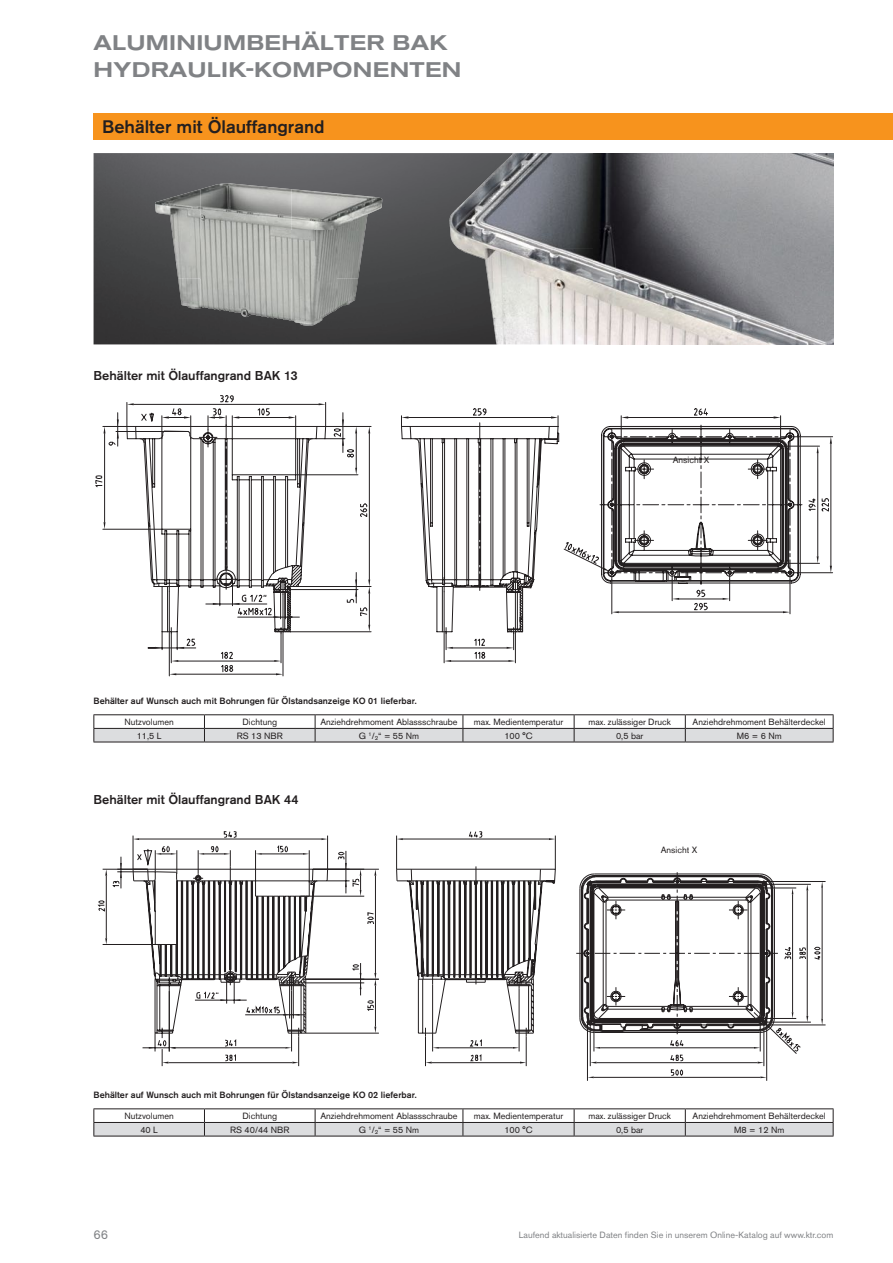
<style>
.page{position:relative;width:893px;height:1263px;background:#fff}
.page>*{position:absolute;margin:0;border:0;box-sizing:border-box;transform-origin:0 0}
.t1{font:500 expanded 21px/27px "Akzidenz Grotesk Pro";letter-spacing:.01em;color:#808285}
.t2{font:500 18px "Akzidenz Grotesk Pro";color:#231f20}
.t3{font:500 12.75px "Akzidenz Grotesk Pro";color:#231f20}
.t4{font:12.75px "Akzidenz Grotesk Pro";color:#808285}
.t5{font:9px "Akzidenz Grotesk Pro";color:#231f20}
.t6{font:500 9px "Akzidenz Grotesk Pro";color:#231f20}
.t7{font:9px "Akzidenz Grotesk Pro";color:#808285}
</style>
<div class="page">
<img style="left:94px;top:153px;width:499px;height:191px">
<img style="left:155px;top:189px;width:45px;height:36px">
<img style="left:200px;top:184px;width:91px;height:47px">
<img style="left:291px;top:189px;width:46px;height:42px">
<img style="left:337px;top:193px;width:45px;height:38px">
<img style="left:172px;top:231px;width:193px;height:47px">
<img style="left:178px;top:278px;width:22px;height:31px">
<img style="left:200px;top:278px;width:46px;height:39px">
<img style="left:246px;top:278px;width:45px;height:43px">
<img style="left:291px;top:278px;width:46px;height:48px">
<img style="left:337px;top:278px;width:21px;height:31px">
<img style="left:833px;top:153px;width:1px;height:191px">
<img style="left:449px;top:153px;width:65px;height:88px">
<img style="left:593px;top:153px;width:144px;height:96px">
<img style="left:737px;top:153px;width:96px;height:191px">
<img style="left:459px;top:249px;width:279px;height:95px">
<hr style="left:283px;top:594px;width:1px;height:82px;background:#231f20">
<hr style="left:169px;top:591px;width:1px;height:85px;background:#231f20">
<svg style="left:95px;top:395px;width:392px;height:280px"></svg>
<svg style="left:127px;top:413px;width:664px;height:238px"></svg>
<svg style="left:140px;top:431px;width:267px;height:199px"></svg>
<svg style="left:564px;top:408px;width:269px;height:206px"></svg>
<svg style="left:141px;top:414px;width:626px;height:163px"></svg>
<svg style="left:407px;top:457px;width:170px;height:218px"></svg>
<svg style="left:98px;top:831px;width:728px;height:250px"></svg>
<hr style="left:93px;top:714px;width:111px;height:1px;background:#231f20">
<hr style="left:204px;top:714px;width:111px;height:1px;background:#231f20">
<hr style="left:315px;top:714px;width:148px;height:1px;background:#231f20">
<hr style="left:463px;top:714px;width:111px;height:1px;background:#231f20">
<hr style="left:574px;top:714px;width:111px;height:1px;background:#231f20">
<hr style="left:685px;top:714px;width:148px;height:1px;background:#231f20">
<svg style="left:93px;top:715px;width:741px;height:27px"></svg>
<hr style="left:93px;top:742px;width:111px;height:1px;background:#231f20">
<hr style="left:204px;top:742px;width:111px;height:1px;background:#231f20">
<hr style="left:315px;top:742px;width:148px;height:1px;background:#231f20">
<hr style="left:463px;top:742px;width:111px;height:1px;background:#231f20">
<hr style="left:574px;top:742px;width:111px;height:1px;background:#231f20">
<hr style="left:685px;top:742px;width:148px;height:1px;background:#231f20">
<hr style="left:93px;top:1108px;width:111px;height:1px;background:#231f20">
<hr style="left:204px;top:1108px;width:111px;height:1px;background:#231f20">
<hr style="left:315px;top:1108px;width:148px;height:1px;background:#231f20">
<hr style="left:463px;top:1108px;width:111px;height:1px;background:#231f20">
<hr style="left:574px;top:1108px;width:111px;height:1px;background:#231f20">
<hr style="left:685px;top:1108px;width:148px;height:1px;background:#231f20">
<svg style="left:93px;top:1109px;width:741px;height:27px"></svg>
<hr style="left:93px;top:1136px;width:111px;height:1px;background:#231f20">
<hr style="left:204px;top:1136px;width:111px;height:1px;background:#231f20">
<hr style="left:315px;top:1136px;width:148px;height:1px;background:#231f20">
<hr style="left:463px;top:1136px;width:111px;height:1px;background:#231f20">
<hr style="left:574px;top:1136px;width:111px;height:1px;background:#231f20">
<hr style="left:685px;top:1136px;width:148px;height:1px;background:#231f20">
<div style="left:94px;top:114px;width:799px;height:26px;background:#f7931d"></div>
<h1 class="t1" style="left:94px;top:29px;width:369px">ALUMINIUMBEHÄLTER BAK<br>HYDRAULIK-KOMPONENTEN</h1>
<h2 class="t2" style="left:102px;top:115px;width:224px">Behälter mit Ölauffangrand</h2>
<h3 class="t3" style="left:94px;top:367px;width:206px">Behälter mit Ölauffangrand BAK 13</h3>
<p class="t6" style="left:94px;top:695px;width:325px">Behälter auf Wunsch auch mit Bohrungen für Ölstandsanzeige KO 01 lieferbar.</p>
<p class="t5" style="left:673px;top:454px;width:38px">Ansicht X</p>
<p class="t5" style="left:125px;top:716px;width:51px">Nutzvolumen</p>
<p class="t5" style="left:242px;top:716px;width:36px">Dichtung</p>
<p class="t5" style="left:320px;top:716px;width:139px">Anziehdrehmoment Ablassschraube</p>
<p class="t5" style="left:474px;top:716px;width:91px">max. Medientemperatur</p>
<p class="t5" style="left:588px;top:716px;width:84px">max. zulässiger Druck</p>
<p class="t5" style="left:693px;top:716px;width:135px">Anziehdrehmoment Behälterdeckel</p>
<p class="t5" style="left:137px;top:730px;width:26px">11,5 L</p>
<p class="t5" style="left:237px;top:730px;width:47px">RS 13 NBR</p>
<p class="t5" style="left:359px;top:730px;width:62px">G <sup>1</sup>/<sub>2</sub>“ = 55 Nm</p>
<p class="t5" style="left:504px;top:730px;width:30px">100 °C</p>
<p class="t5" style="left:616px;top:730px;width:29px">0,5 bar</p>
<p class="t5" style="left:737px;top:730px;width:46px">M6 = 6 Nm</p>
<h3 class="t3" style="left:94px;top:791px;width:207px">Behälter mit Ölauffangrand BAK 44</h3>
<p class="t6" style="left:94px;top:1089px;width:325px">Behälter auf Wunsch auch mit Bohrungen für Ölstandsanzeige KO 02 lieferbar.</p>
<p class="t5" style="left:661px;top:844px;width:38px">Ansicht X</p>
<p class="t5" style="left:125px;top:1110px;width:51px">Nutzvolumen</p>
<p class="t5" style="left:242px;top:1110px;width:36px">Dichtung</p>
<p class="t5" style="left:320px;top:1110px;width:139px">Anziehdrehmoment Ablassschraube</p>
<p class="t5" style="left:474px;top:1110px;width:91px">max. Medientemperatur</p>
<p class="t5" style="left:588px;top:1110px;width:84px">max. zulässiger Druck</p>
<p class="t5" style="left:693px;top:1110px;width:135px">Anziehdrehmoment Behälterdeckel</p>
<p class="t5" style="left:140px;top:1124px;width:19px">40 L</p>
<p class="t5" style="left:230px;top:1124px;width:61px">RS 40/44 NBR</p>
<p class="t5" style="left:359px;top:1124px;width:62px">G <sup>1</sup>/<sub>2</sub>“ = 55 Nm</p>
<p class="t5" style="left:504px;top:1124px;width:30px">100 °C</p>
<p class="t5" style="left:616px;top:1124px;width:29px">0,5 bar</p>
<p class="t5" style="left:734px;top:1124px;width:52px">M8 = 12 Nm</p>
<h3 class="t4" style="left:94px;top:1226px;width:16px">66</h3>
<p class="t7" style="left:519px;top:1229px;width:316px">Laufend aktualisierte Daten finden Sie in unserem Online-Katalog auf www.ktr.com</p>
</div>
